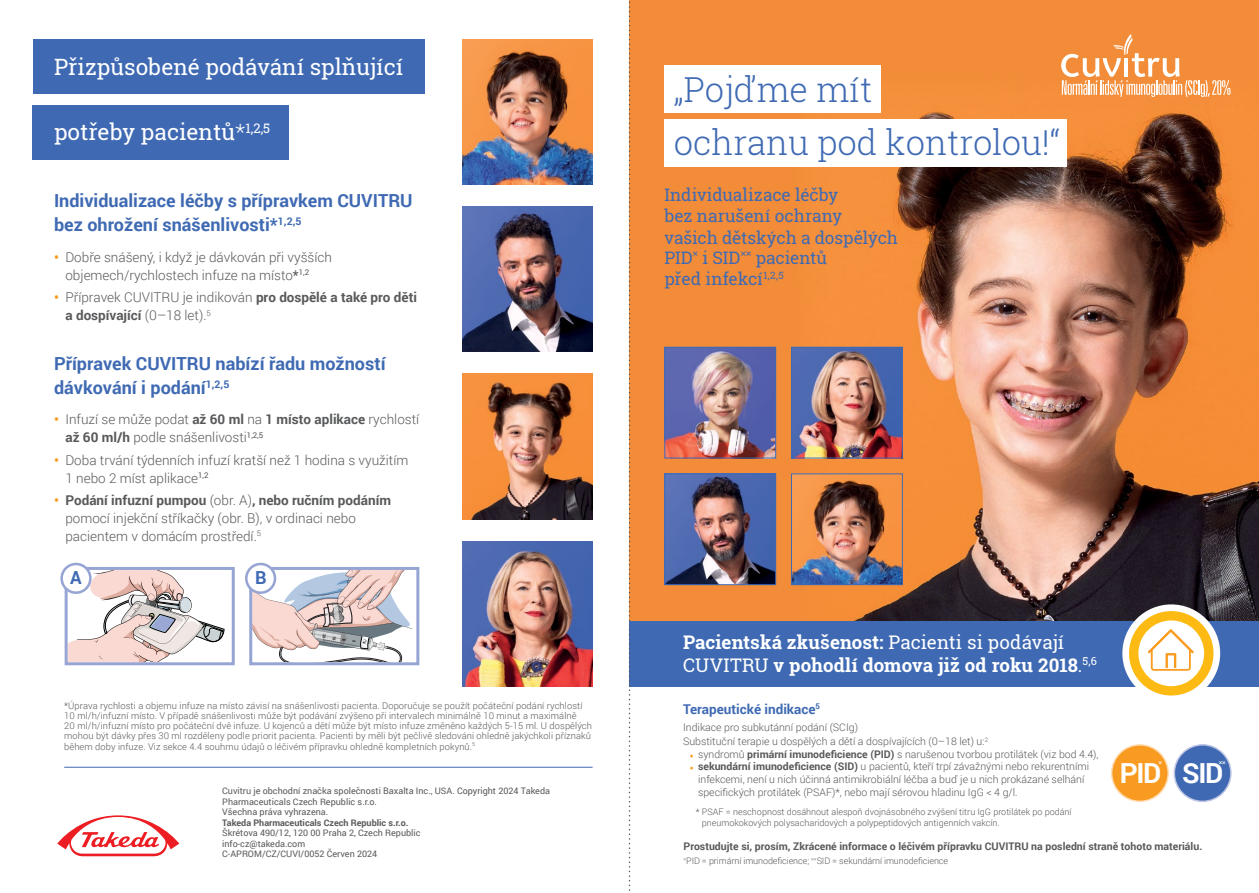
<style>
.page{position:relative;width:1259px;height:893px;background:#fff}
.page>*{position:absolute;margin:0;border:0;box-sizing:border-box;transform-origin:0 0}
.t1{font:300 34.35px/53.6px "Roboto Slab";color:#3f6ab3}
.t2{font:700 27.6px "Roboto";letter-spacing:-.05em;color:#fff}
.t3{font:22.5px "Roboto Slab";color:#fff}
.t4{font:700 18.75px/22.5px "Roboto Slab";letter-spacing:.005em;color:#fff}
.t5{font:700 18px/24px "Roboto";color:#3f6ab3}
.t6{font:17.25px/21px "Roboto Slab";letter-spacing:-.005em;color:#3f6ab3}
.t7{font:300 13.5px/18px "Roboto";color:#58595b}
.t8{font:700 13.5px "Roboto";color:#3f6ab3}
.t9{font:300 10.5px/12.6px "Roboto";color:#58595b}
.t10{font:700 10.5px "Roboto";color:#58595b}
.t11{font:300 9.3px/10.1px "Roboto";letter-spacing:.01em;color:#58595b}
.t12{font:9px/10.5px "Roboto";color:#58595b}
.t13{font:300 9px/10.8px "Roboto";color:#58595b}
.t14{font:700 9px "Roboto";color:#58595b}
.t15{font:7.05px "Roboto Slab";color:#fff}
.s1{font-weight:300}
.s2{font-weight:700;color:#f99b20}
.s3{font-weight:400}
.s4{font-weight:700}
</style>
<div class="page">
<div style="left:629px;top:620px;width:630px;height:67px;background:#3f6ab3"></div>
<svg style="left:57px;top:815px;width:123px;height:42px"></svg>
<div style="left:629px;top:0;width:630px;height:620px;background:#f28c38"></div>
<img style="left:795px;top:88px;width:464px;height:532px">
<svg style="left:1061px;top:34px;width:169px;height:63px"></svg>
<img style="left:793px;top:475px;width:107px;height:108px">
<div style="left:791px;top:473px;width:111px;height:112px;border:1px solid #3f6ab3"></div>
<img style="left:666px;top:475px;width:108px;height:108px">
<div style="left:664px;top:473px;width:112px;height:112px;border:1px solid #3f6ab3"></div>
<img style="left:793px;top:349px;width:107px;height:107px">
<div style="left:791px;top:347px;width:111px;height:111px;border:1px solid #3f6ab3"></div>
<img style="left:666px;top:349px;width:108px;height:107px">
<div style="left:664px;top:347px;width:112px;height:111px;border:1px solid #3f6ab3"></div>
<div style="left:1122px;top:604px;width:98px;height:98px;background:#fff;border-radius:50%"></div>
<svg style="left:1129px;top:611px;width:84px;height:84px"></svg>
<div style="left:33px;top:39px;width:391px;height:55px;background:#3f6ab3"></div>
<div style="left:33px;top:105px;width:256px;height:54px;background:#3f6ab3"></div>
<img style="left:462px;top:541px;width:130px;height:146px">
<img style="left:462px;top:374px;width:130px;height:145px">
<img style="left:462px;top:207px;width:130px;height:145px">
<img style="left:462px;top:39px;width:130px;height:145px">
<svg style="left:63px;top:565px;width:172px;height:101px"></svg>
<div style="left:62px;top:564px;width:28px;height:29px;background:#fff;border-radius:50%"></div>
<div style="left:60px;top:563px;width:32px;height:31px;border:3px solid #97a5d4;border-radius:50%"></div>
<div style="left:245px;top:563px;width:31px;height:31px;border:3px solid #97a5d4;border-radius:50%"></div>
<hr style="left:64px;top:767px;width:528px;height:1px;background:#3f6ab3">
<svg style="left:629px;top:1px;width:1px;height:890px"></svg>
<div style="left:1111px;top:745px;width:57px;height:56px;background:#f99b20;border-radius:50%"></div>
<div style="left:1111px;top:744px;width:58px;height:58px;border:2px solid #ffddb6;border-radius:50%"></div>
<div style="left:1174px;top:745px;width:56px;height:56px;background:#3f6ab3;border-radius:50%"></div>
<div style="left:1173px;top:744px;width:58px;height:58px;border:2px solid #bdc4e4;border-radius:50%"></div>
<div style="left:664px;top:65px;width:217px;height:48px;background:#fff"></div>
<div style="left:664px;top:119px;width:403px;height:47px;background:#fff"></div>
<svg style="left:248px;top:565px;width:172px;height:101px"></svg>
<h3 class="t3" style="left:54px;top:51px;width:351px">Přizpůsobené podávání splňující</h3>
<h3 class="t3" style="left:54px;top:116px;width:218px">potřeby pacientů<span class="s1">*</span><sup>1,2,5</sup></h3>
<h3 class="t5" style="left:54px;top:188px;width:360px">Individualizace léčby s přípravkem CUVITRU bez ohrožení snášenlivosti*<sup>1,2,5</sup></h3>
<h3 class="t7" style="left:65px;top:248px;width:268px;text-indent:-11px"><span class="s2">•</span> Dobře snášený, i když je dávkován při vyšších objemech/rychlostech infuze na místo<span class="s3">*</span><sup>1,2</sup></h3>
<h3 class="t7" style="left:65px;top:288px;width:353px;text-indent:-11px"><span class="s2">•</span> Přípravek CUVITRU je indikován <span class="s4">pro dospělé a také pro děti a dospívající</span> (0–18 let).<sup>5</sup></h3>
<h3 class="t5" style="left:54px;top:350px;width:333px">Přípravek CUVITRU nabízí řadu možností dávkování i podání<sup>1,2,5</sup></h3>
<h3 class="t7" style="left:65px;top:410px;width:355px;text-indent:-11px"><span class="s2">•</span> Infuzí se může podat <span class="s4">až 60 ml</span> na <span class="s4">1 místo aplikace</span> rychlostí <span class="s4">až 60 ml/h</span> podle snášenlivosti<sup>1,2,5</sup></h3>
<h3 class="t7" style="left:65px;top:450px;width:344px;text-indent:-11px"><span class="s2">•</span> Doba trvání týdenních infuzí kratší než 1 hodina s využitím<br>1 nebo 2 míst aplikace<sup>1,2</sup></h3>
<h3 class="t7" style="left:65px;top:491px;width:327px;text-indent:-11px"><span class="s2">•</span> <span class="s4">Podání infuzní pumpou</span> (obr. A)<span class="s4">, nebo ručním podáním </span>pomocí injekční stříkačky (obr. B), v ordinaci nebo pacientem v domácím prostředí.<sup>5</sup></h3>
<h3 class="t5" style="left:70px;top:565px;width:13px">A</h3>
<h3 class="t5" style="left:255px;top:565px;width:13px">B</h3>
<p class="t11" style="left:64px;top:701px;width:529px">*Úprava rychlosti a objemu infuze na místo závisí na snášenlivosti pacienta. Doporučuje se použít počáteční podání rychlostí 10 ml/h/infuzní místo. V případě snášenlivosti může být podávání zvýšeno při intervalech minimálně 10 minut a maximálně<br>20 ml/h/infuzní místo pro počáteční dvě infuze. U kojenců a dětí může být místo infuze změněno každých 5-15 ml. U dospělých mohou být dávky přes 30 ml rozděleny podle priorit pacienta. Pacienti by měli být pečlivě sledováni ohledně jakýchkoli příznaků během doby infuze. Viz sekce 4.4 souhrnu údajů o léčivém přípravku ohledně kompletních pokynů.<sup>5</sup></p>
<p class="t12" style="left:222px;top:785px;width:329px">Cuvitru je obchodní značka společnosti Baxalta Inc., USA. Copyright 2024 Takeda<br>Pharmaceuticals Czech Republic s.r.o.<br>Všechna práva vyhrazena.</p>
<p class="t14" style="left:222px;top:816px;width:188px">Takeda Pharmaceuticals Czech Republic s.r.o.</p>
<p class="t12" style="left:222px;top:828px;width:200px">Škrétova 490/12, 120 00 Praha 2, Czech Republic info-cz@takeda.com<br>C-APROM/CZ/CUVI/0052 Červen 2024</p>
<h1 class="t1" style="left:674px;top:61px;width:388px">„Pojďme mít<br>ochranu pod kontrolou!“</h1>
<h3 class="t6" style="left:664px;top:184px;width:235px">Individualizace léčby<br>bez narušení ochrany vašich dětských a dospělých<br>PID<sup>×</sup> i SID<sup>××</sup> pacientů<br>před infekcí<sup>1,2,5</sup></h3>
<h3 class="t4" style="left:683px;top:631px;width:415px">Pacientská zkušenost: <span class="s3">Pacienti si podávají<br>CUVITRU</span> v pohodlí domova již od roku 2018<span class="s3">.</span><sup>5,6</sup></h3>
<h3 class="t8" style="left:683px;top:699px;width:138px">Terapeutické indikace<sup>5</sup></h3>
<p class="t9" style="left:683px;top:719px;width:306px;line-height:14.7px">Indikace pro subkutánní podání (SCIg)<br>Substituční terapie u dospělých a dětí a dospívajících (0–18 let) u:<sup>2</sup></p>
<p class="t9" style="left:690px;top:747px;width:410px"><span class="s2">•</span> syndromů <span class="s4">primární imunodeficience (PID)</span> s narušenou tvorbou protilátek (viz bod 4.4),</p>
<p class="t9" style="left:698px;top:760px;width:392px;text-indent:-8px"><span class="s2">•</span> <span class="s4">sekundární imunodeficience (SID)</span> u pacientů, kteří trpí závažnými nebo rekurentními infekcemi, není u nich účinná antimikrobiální léčba a buď je u nich prokázané selhání specifických protilátek (PSAF)*, nebo mají sérovou hladinu IgG &lt; 4 g/l.</p>
<p class="t13" style="left:702px;top:806px;width:371px;text-indent:-6px">* PSAF = neschopnost dosáhnout alespoň dvojnásobného zvýšení titru IgG protilátek po podání pneumokokových polysacharidových a polypeptidových antigenních vakcín.</p>
<p class="t10" style="left:683px;top:839px;width:520px">Prostudujte si, prosím, Zkrácené informace o léčivém přípravku CUVITRU na poslední straně tohoto materiálu.</p>
<p class="t15" style="left:1158px;top:757px;width:5px">×</p>
<p class="t15" style="left:1218px;top:757px;width:9px">× ×</p>
<h2 class="t2" style="left:1182px;top:754px;width:43px">SID</h2>
<h2 class="t2" style="left:1120px;top:754px;width:43px">PID</h2>
<p class="t13" style="left:683px;top:855px;width:266px"><sup>×</sup>PID = primární imunodeficience; <sup>××</sup>SID = sekundární imunodeficience</p>
</div>
